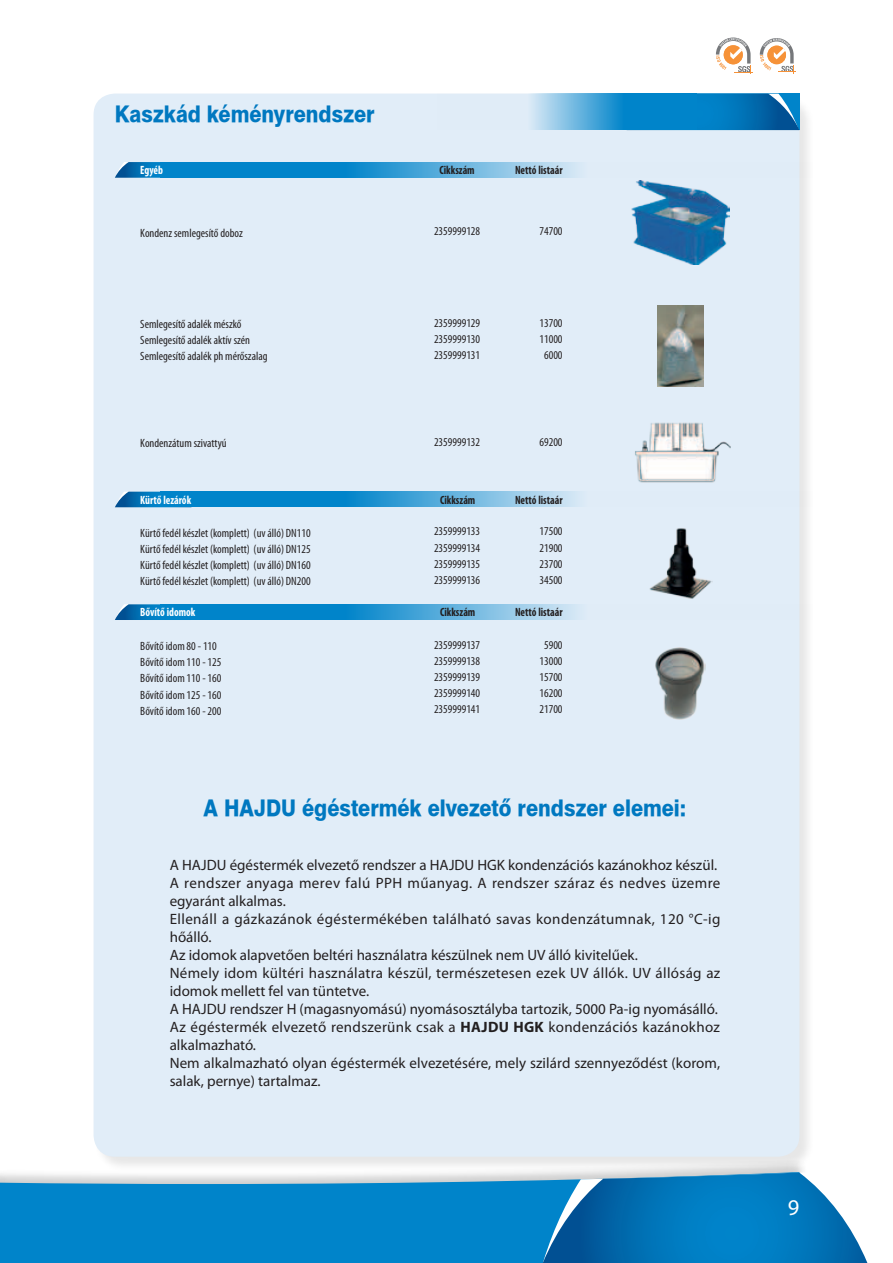
<style>
.page{position:relative;width:893px;height:1263px;background:#fff}
.page>*{position:absolute;margin:0;border:0;box-sizing:border-box;transform-origin:0 0}
.t1{font:22.5px "Swiss 721 Hv PFL";color:#0078c0;scale:.9 1}
.t2{font:22.5px "Myriad Pro";color:#fff}
.t3{font:15px/18px "Myriad Pro";letter-spacing:.005em;color:#231f20}
.t4{font:condensed 12px "Myriad Pro";color:#231f20}
.t5{font:700 condensed 12px "Myriad Pro";color:#231f20;scale:.91 1}
.t6{font:700 condensed 12px "Myriad Pro";color:#fff;scale:.91 1}
.s1{font-weight:700}
</style>
<div class="page">
<div style="left:93px;top:93px;width:722px;height:1079px;background:#000;opacity:.1"></div>
<div style="left:94px;top:94px;width:705px;height:1063px;background:#e1edf8;border-radius:21px"></div>
<svg style="left:697px;top:94px;width:102px;height:36px;background:#0875b7"></svg>
<svg style="left:531px;top:94px;width:166px;height:36px;background:#3ca0d6"></svg>
<svg style="left:115px;top:604px;width:45px;height:16px"></svg>
<svg style="left:160px;top:604px;width:653px;height:16px"></svg>
<svg style="left:115px;top:492px;width:45px;height:15px"></svg>
<svg style="left:160px;top:492px;width:653px;height:15px"></svg>
<svg style="left:115px;top:162px;width:45px;height:16px"></svg>
<svg style="left:160px;top:162px;width:653px;height:16px"></svg>
<img style="left:632px;top:180px;width:97px;height:85px">
<img style="left:657px;top:306px;width:46px;height:81px">
<img style="left:635px;top:422px;width:96px;height:61px">
<img style="left:649px;top:528px;width:63px;height:71px">
<img style="left:655px;top:648px;width:51px;height:72px">
<div style="left:0;top:1158px;width:807px;height:105px;background:#000;opacity:.2"></div>
<svg style="left:0;top:1172px;width:539px;height:91px;background:#1b8fcd"></svg>
<svg style="left:539px;top:1171px;width:329px;height:92px;background:#2486c0"></svg>
<svg style="left:760px;top:38px;width:36px;height:35px"></svg>
<svg style="left:716px;top:38px;width:37px;height:36px"></svg>
<h1 class="t1" style="left:115px;top:99px;width:290px">Kaszkád kéményrendszer</h1>
<p class="t6" style="left:140px;top:162px;width:26px">Egyéb</p>
<p class="t5" style="left:439px;top:162px;width:40px">Cikkszám</p>
<p class="t5" style="left:515px;top:162px;width:54px">Nettó listaár</p>
<p class="t4" style="left:140px;top:226px;width:104px">Kondenz semlegesítő doboz</p>
<p class="t4" style="left:434px;top:224px;width:48px">2359999128</p>
<p class="t4" style="left:539px;top:224px;width:25px">74700</p>
<p class="t4" style="left:140px;top:317px;width:103px">Semlegesítő adalék mészkő</p>
<p class="t4" style="left:434px;top:315px;width:48px">2359999129</p>
<p class="t4" style="left:539px;top:315px;width:25px">13700</p>
<p class="t4" style="left:140px;top:333px;width:111px">Semlegesítő adalék aktív szén</p>
<p class="t4" style="left:434px;top:332px;width:48px">2359999130</p>
<p class="t4" style="left:539px;top:332px;width:25px">11000</p>
<p class="t4" style="left:140px;top:349px;width:129px">Semlegesítő adalék ph mérőszalag</p>
<p class="t4" style="left:434px;top:348px;width:48px">2359999131</p>
<p class="t4" style="left:544px;top:348px;width:20px">6000</p>
<p class="t4" style="left:140px;top:436px;width:88px">Kondenzátum szivattyú</p>
<p class="t4" style="left:434px;top:435px;width:48px">2359999132</p>
<p class="t4" style="left:539px;top:435px;width:25px">69200</p>
<p class="t6" style="left:140px;top:492px;width:57px">Kürtő lezárók</p>
<p class="t5" style="left:440px;top:492px;width:40px">Cikkszám</p>
<p class="t5" style="left:515px;top:492px;width:54px">Nettó listaár</p>
<p class="t4" style="left:140px;top:526px;width:172px">Kürtő fedél készlet (komplett) (uv álló) DN110</p>
<p class="t4" style="left:434px;top:524px;width:48px">2359999133</p>
<p class="t4" style="left:539px;top:524px;width:25px">17500</p>
<p class="t4" style="left:140px;top:542px;width:172px">Kürtő fedél készlet (komplett) (uv álló) DN125</p>
<p class="t4" style="left:434px;top:540px;width:48px">2359999134</p>
<p class="t4" style="left:539px;top:540px;width:25px">21900</p>
<p class="t4" style="left:140px;top:558px;width:172px">Kürtő fedél készlet (komplett) (uv álló) DN160</p>
<p class="t4" style="left:434px;top:557px;width:48px">2359999135</p>
<p class="t4" style="left:539px;top:557px;width:25px">23700</p>
<p class="t4" style="left:140px;top:574px;width:172px">Kürtő fedél készlet (komplett) (uv álló) DN200</p>
<p class="t4" style="left:434px;top:573px;width:48px">2359999136</p>
<p class="t4" style="left:539px;top:573px;width:25px">34500</p>
<p class="t6" style="left:140px;top:605px;width:62px">Bővítő idomok</p>
<p class="t5" style="left:440px;top:605px;width:40px">Cikkszám</p>
<p class="t5" style="left:515px;top:605px;width:54px">Nettó listaár</p>
<p class="t4" style="left:140px;top:639px;width:78px">Bővítő idom 80 - 110</p>
<p class="t4" style="left:434px;top:637px;width:48px">2359999137</p>
<p class="t4" style="left:544px;top:637px;width:20px">5900</p>
<p class="t4" style="left:140px;top:655px;width:83px">Bővítő idom 110 - 125</p>
<p class="t4" style="left:434px;top:653px;width:48px">2359999138</p>
<p class="t4" style="left:539px;top:653px;width:25px">13000</p>
<p class="t4" style="left:140px;top:671px;width:83px">Bővítő idom 110 - 160</p>
<p class="t4" style="left:434px;top:670px;width:48px">2359999139</p>
<p class="t4" style="left:539px;top:670px;width:25px">15700</p>
<p class="t4" style="left:140px;top:687px;width:83px">Bővítő idom 125 - 160</p>
<p class="t4" style="left:434px;top:686px;width:48px">2359999140</p>
<p class="t4" style="left:539px;top:686px;width:25px">16200</p>
<p class="t4" style="left:140px;top:703px;width:83px">Bővítő idom 160 - 200</p>
<p class="t4" style="left:434px;top:702px;width:48px">2359999141</p>
<p class="t4" style="left:539px;top:702px;width:25px">21700</p>
<h1 class="t1" style="left:204px;top:792px;width:538px">A HAJDU égéstermék elvezető rendszer elemei:</h1>
<p class="t3" style="left:170px;top:855px;width:552px">A HAJDU égéstermék elvezető rendszer a HAJDU HGK kondenzációs kazánokhoz készül.<br>A rendszer anyaga merev falú PPH műanyag. A rendszer száraz és nedves üzemre egyaránt alkalmas.<br>Ellenáll a gázkazánok égéstermékében található savas kondenzátumnak, 120 °C-ig hőálló.<br>Az idomok alapvetően beltéri használatra készülnek nem UV álló kivitelűek.<br>Némely idom kültéri használatra készül, természetesen ezek UV állók. UV állóság az idomok mellett fel van tüntetve.<br>A HAJDU rendszer H (magasnyomású) nyomásosztályba tartozik, 5000 Pa-ig nyomásálló.<br>Az égéstermék elvezető rendszerünk csak a <span class="s1">HAJDU HGK</span> kondenzációs kazánokhoz alkalmazható.<br>Nem alkalmazható olyan égéstermék elvezetésére, mely szilárd szennyeződést (korom, salak, pernye) tartalmaz.</p>
<h1 class="t2" style="left:788px;top:1193px;width:13px">9</h1>
</div>
